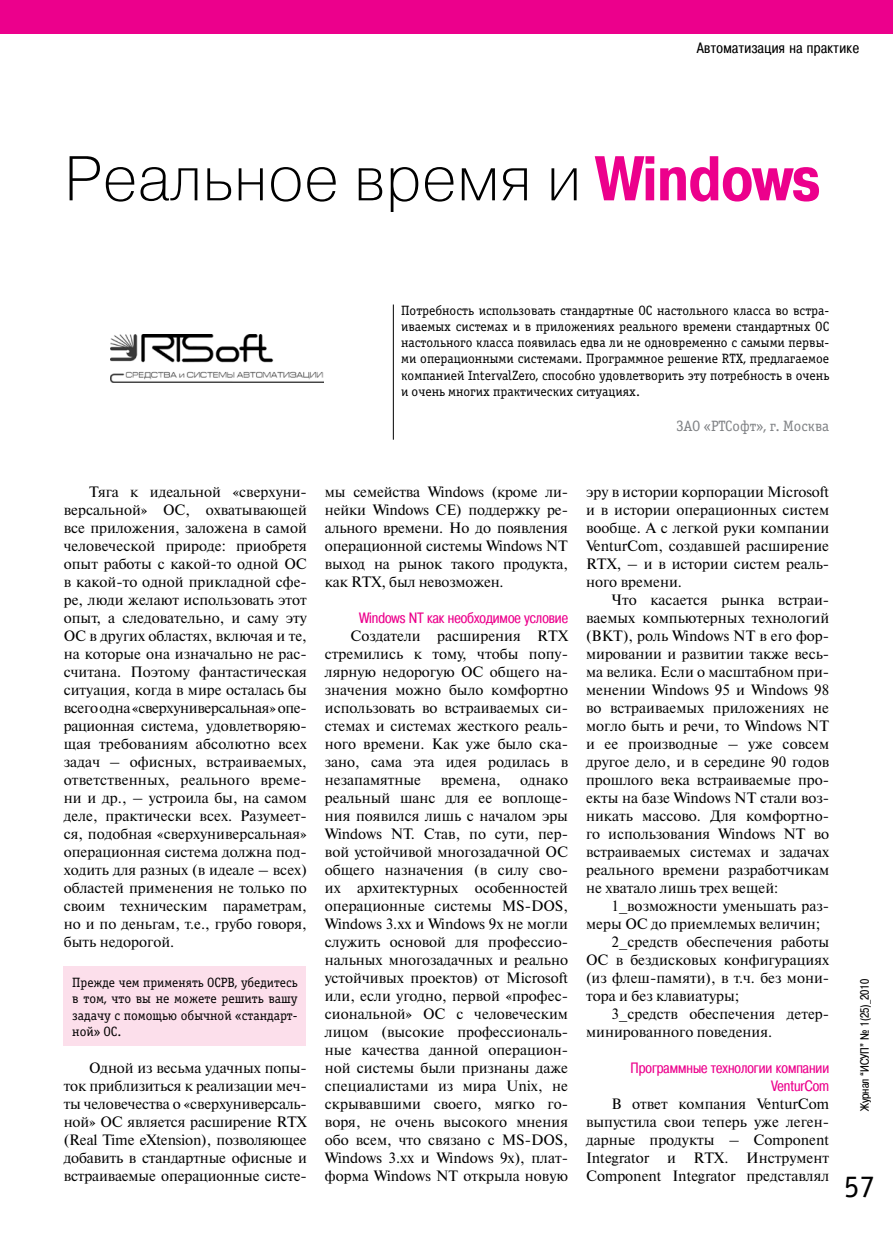
<style>
.page{position:relative;width:893px;height:1234px;background:#fff}
.page>*{position:absolute;margin:0;border:0;box-sizing:border-box;transform-origin:0 0}
.t1{font:63px "Pragmatica Light C";color:#000}
.t2{font:31.5px "Officina Serif C";color:#000}
.t3{font:15px/18px "Newton C";color:#000;text-align:justify}
.t4{font:15px/18px "Pragmatica Cond C";color:#ec008c;text-align:right}
.t5{font:15px "Pragmatica Cond C";letter-spacing:.03em;color:#000}
.t6{font:15px "Officina Serif C";color:#808285}
.t7{font:13.5px/16.2px "Officina Serif C";color:#000;text-align:justify}
.t8{font:12px "Pragmatica Cond C";color:#000}
.s1{font-family:"Pragmatica Cond C";font-weight:700;color:#ec008c}
</style>
<div class="page">
<div style="left:0;top:0;width:893px;height:34px;background:#ec008c"></div>
<hr style="left:393px;top:304px;width:1px;height:135px;background:#000">
<img style="left:111px;top:334px;width:212px;height:48px">
<div style="left:64px;top:966px;width:242px;height:79px;background:#fcdfeb"></div>
<p class="t5" style="left:697px;top:39px;width:163px">Автоматизация на практике</p>
<h1 class="t1" style="left:64px;top:143px;width:758px">Реальное время и <span class="s1">Windows</span></h1>
<p class="t7" style="left:401px;top:302px;width:430px">Потребность использовать стандартные ОС настольного класса во встра&shy;иваемых системах и в приложениях реального времени стандартных ОС настольного класса появилась едва ли не одновременно с самыми первы&shy;ми операционными системами. Программное решение RTX, предлагаемое компанией IntervalZero, способно удовлетворить эту потребность в очень и очень многих практических ситуациях.</p>
<p class="t6" style="left:676px;top:417px;width:154px">ЗАО «РТСофт», г. Москва</p>
<p class="t3" style="left:64px;top:482px;width:245px;text-indent:26px">Тяга к идеальной «сверхуни&shy;версальной» ОС, охватывающей все приложения, заложена в самой человеческой природе: приобретя опыт работы с какой-то одной ОС в какой-то одной прикладной сфе&shy;ре, люди желают использовать этот опыт, а следовательно, и саму эту ОС в других областях, включая и те, на которые она изначально не рас&shy;считана. Поэтому фантастическая ситуация, когда в мире осталась бы всего одна «сверхуниверсальная» опе&shy;рационная система, удовлетворяю&shy;щая требованиям абсолютно всех задач – офисных, встраиваемых, ответственных, реального време&shy;ни и др., – устроила бы, на самом деле, практически всех. Разумеет&shy;ся, подобная «сверхуниверсальная» операционная система должна под&shy;ходить для разных (в идеале – всех) областей применения не только по своим техническим параметрам, но и по деньгам, т.е., грубо говоря, быть недорогой.</p>
<p class="t7" style="left:72px;top:974px;width:227px">Прежде чем применять ОСРВ, убедитесь в том, что вы не можете решить вашу задачу с помощью обычной «стандарт&shy;ной» ОС.</p>
<p class="t3" style="left:64px;top:1058px;width:245px;text-indent:26px">Одной из весьма удачных попы&shy;ток приблизиться к реализации меч&shy;ты человечества о «сверхуниверсаль&shy;ной» ОС является расширение RTX (Real Time eXtension), позволяющее добавить в стандартные офисные и встраиваемые операционные систе-</p>
<p class="t3" style="left:325px;top:482px;width:245px">мы семейства Windows (кроме ли&shy;нейки Windows CE) поддержку ре&shy;ального времени. Но до появления операционной системы Windows NT выход на рынок такого продукта, как RTX, был невозможен.</p>
<p class="t4" style="left:359px;top:608px;width:210px">Windows NT как необходимое условие</p>
<p class="t3" style="left:325px;top:626px;width:245px;text-indent:26px">Создатели расширения RTX стремились к тому, чтобы попу&shy;лярную недорогую ОС общего на&shy;значения можно было комфортно использовать во встраиваемых си&shy;стемах и системах жесткого реаль&shy;ного времени. Как уже было ска&shy;зано, сама эта идея родилась в незапамятные</p>
<p class="t3" style="left:441px;top:770px;width:61px">времена,</p>
<p class="t3" style="left:325px;top:770px;width:245px;text-indent:195px">однако реальный шанс для ее воплоще&shy;ния появился лишь с началом эры Windows NT. Став, по сути, пер&shy;вой устойчивой многозадачной ОС общего назначения (в силу сво&shy;их архитектурных особенностей операционные системы MS-DOS, Windows 3.xx и Windows 9x не могли служить основой для профессио&shy;нальных многозадачных и реально устойчивых проектов) от Microsoft или, если угодно, первой «профес&shy;сиональной» ОС с человеческим лицом (высокие профессиональ&shy;ные качества данной операцион&shy;ной системы были признаны даже специалистами из мира Unix, не скрывавшими своего, мягко го&shy;воря, не очень высокого мнения обо всем, что связано с MS-DOS, Windows 3.xx и Windows 9x), плат&shy;форма Windows NT открыла новую</p>
<p class="t3" style="left:586px;top:482px;width:245px">эру в истории корпорации Microsoft и в истории операционных систем вообще. А с легкой руки компании VenturCom, создавшей расширение RTX, – и в истории систем реаль&shy;ного времени.</p>
<p class="t3" style="left:586px;top:590px;width:245px;text-indent:26px">Что касается рынка встраи&shy;ваемых компьютерных технологий (ВКТ), роль Windows NT в его фор&shy;мировании и развитии также весь&shy;ма велика. Если о масштабном при&shy;менении Windows 95 и Windows 98 во встраиваемых приложениях не могло быть и речи, то Windows NT и ее производные – уже совсем другое дело, и в середине 90 годов прошлого века встраиваемые про&shy;екты на базе Windows NT стали воз&shy;никать массово. Для комфортно&shy;го использования Windows NT во встраиваемых системах и задачах реального времени разработчикам не хватало лишь трех вещей:</p>
<p class="t3" style="left:612px;top:896px;width:219px">1_возможности уменьшать раз-</p>
<p class="t3" style="left:586px;top:914px;width:236px">меры ОС до приемлемых величин;</p>
<p class="t3" style="left:612px;top:932px;width:219px">2_средств обеспечения работы</p>
<p class="t3" style="left:586px;top:950px;width:245px">ОС в бездисковых конфигурациях</p>
<p class="t3" style="left:586px;top:968px;width:245px">(из флеш-памяти), в т.ч. без мони-</p>
<p class="t3" style="left:586px;top:986px;width:155px">тора и без клавиатуры;</p>
<p class="t3" style="left:612px;top:1004px;width:219px">3_средств обеспечения детер-</p>
<p class="t3" style="left:586px;top:1022px;width:188px">минированного поведения.</p>
<p class="t4" style="left:630px;top:1058px;width:200px">Программные технологии компании<br>VenturCom</p>
<p class="t3" style="left:586px;top:1094px;width:245px;text-indent:26px">В ответ компания VenturCom выпустила свои теперь уже леген&shy;дарные продукты – Component Integrator и RTX. Инструмент Component Integrator представлял</p>
<p class="t8" style="left:858px;top:1110px;width:134px;rotate:-90deg">Журнал “ИСУП” № 1(25)_2010</p>
<h2 class="t2" style="left:844px;top:1168px;width:33px">57</h2>
</div>
